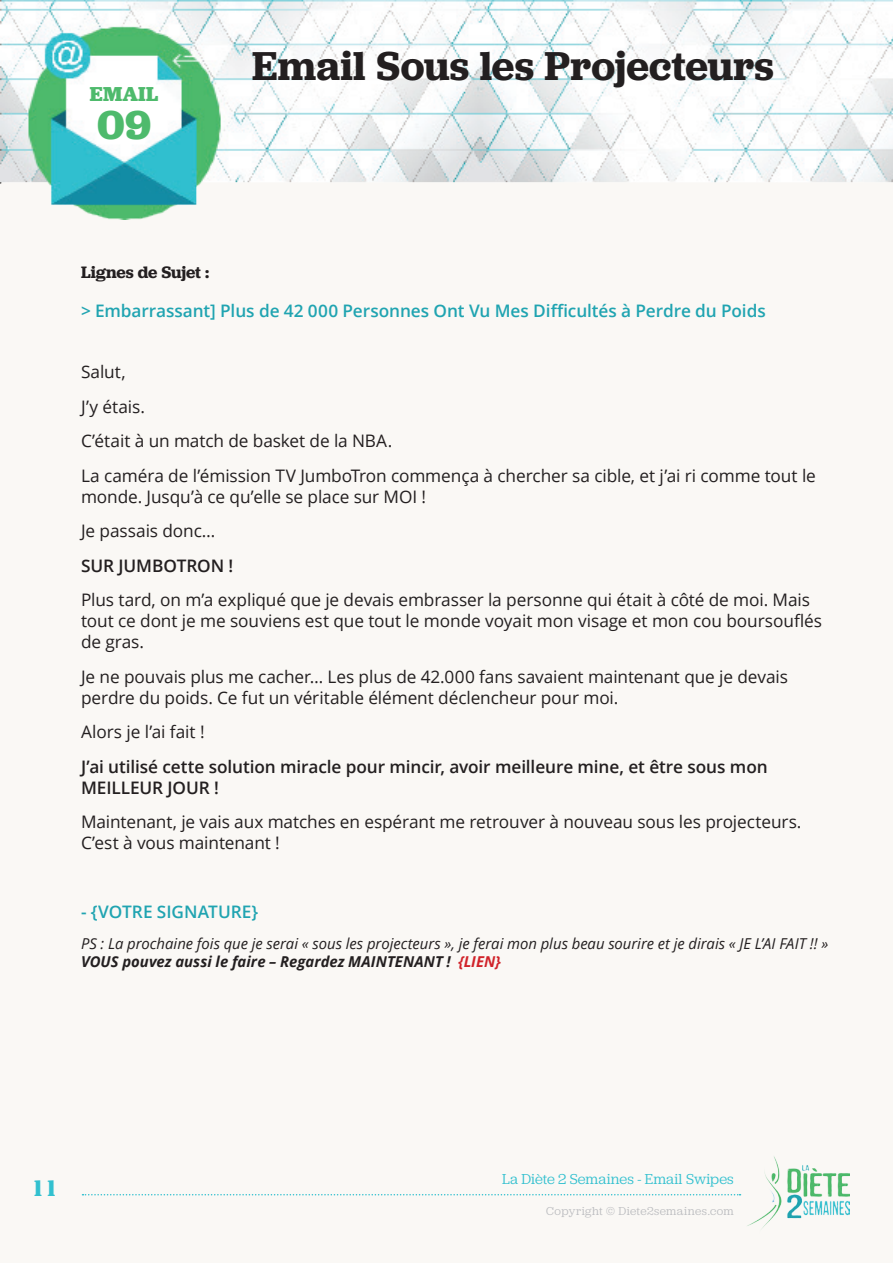
<style>
.page{position:relative;width:893px;height:1263px;background:#faf8f5}
.page>*{position:absolute;margin:0;border:0;box-sizing:border-box;transform-origin:0 0}
.t1{font:600 42px "Jubilat";color:#231f20}
.t2{font:700 42px "Jubilat";color:#4eba6c}
.t3{font:700 21px "Jubilat";letter-spacing:.005em;color:#4eba6c}
.t4{font:21px "Stencil Std";color:#32c0cf}
.t5{font:17.25px/34.5px "Open Sans";letter-spacing:-.005em;color:#231f20}
.t6{font:600 17.25px/21px "Open Sans";letter-spacing:-.005em;color:#231f20}
.t7{font:600 17.25px "Open Sans";letter-spacing:-.005em;color:#20a4b1}
.t8{font:600 17.25px "Jubilat";letter-spacing:-.01em;color:#231f20}
.t9{font:italic 15px/18px "Open Sans";color:#231f20}
.t10{font:15px "Jubilat";letter-spacing:.005em;color:#32c0cf}
.t11{font:12px "Jubilat";letter-spacing:.035em;color:#bcbdc0}
.s1{font-weight:700}
.s2{font-weight:700;color:#d1232a}
</style>
<div class="page">
<img style="left:747px;top:1156px;width:102px;height:72px">
<svg style="left:82px;top:1194px;width:658px;height:1px"></svg>
<img style="left:0;top:0;width:893px;height:219px">
<p class="t3" style="left:90px;top:81px;width:70px">EMAIL</p>
<h1 class="t2" style="left:97px;top:97px;width:56px">09</h1>
<h1 class="t1" style="left:252px;top:39px;width:523px">Email Sous les Projecteurs</h1>
<p class="t8" style="left:81px;top:261px;width:130px">Lignes de Sujet :</p>
<p class="t7" style="left:81px;top:299px;width:686px">&gt; Embarrassant] Plus de 42 000 Personnes Ont Vu Mes Difficultés à Perdre du Poids</p>
<p class="t5" style="left:81px;top:354px;width:736px">Salut,<br>J’y étais.<br>C’était à un match de basket de la NBA.<br>La caméra de l’émission TV JumboTron commença à chercher sa cible, et j’ai ri comme tout le</p>
<p class="t5" style="left:81px;top:479px;width:347px">monde. Jusqu’à ce qu’elle se place sur MOI !<br>Je passais donc…</p>
<p class="t6" style="left:81px;top:555px;width:154px">SUR JUMBOTRON !</p>
<p class="t5" style="left:81px;top:589px;width:743px;line-height:21px">Plus tard, on m’a expliqué que je devais embrasser la personne qui était à côté de moi. Mais tout ce dont je me souviens est que tout le monde voyait mon visage et mon cou boursouflés de gras.</p>
<p class="t5" style="left:81px;top:666px;width:708px;line-height:21px">Je ne pouvais plus me cacher… Les plus de 42.000 fans savaient maintenant que je devais perdre du poids. Ce fut un véritable élément déclencheur pour moi.</p>
<p class="t5" style="left:81px;top:714px;width:125px">Alors je l’ai fait !</p>
<p class="t6" style="left:81px;top:756px;width:688px">J’ai utilisé cette solution miracle pour mincir, avoir meilleure mine, et être sous mon<br>MEILLEUR JOUR !</p>
<p class="t5" style="left:81px;top:811px;width:722px;line-height:21px">Maintenant, je vais aux matches en espérant me retrouver à nouveau sous les projecteurs.<br>C’est à vous maintenant !</p>
<p class="t7" style="left:81px;top:900px;width:179px">- {VOTRE SIGNATURE}</p>
<p class="t9" style="left:81px;top:934px;width:749px">PS : La prochaine fois que je serai « sous les projecteurs », je ferai mon plus beau sourire et je dirais « JE L’AI FAIT !! »<br><span class="s1">VOUS pouvez aussi le faire – Regardez MAINTENANT !</span> <span class="s2">{LIEN}</span></p>
<p class="t4" style="left:32px;top:1175px;width:28px">11</p>
<p class="t10" style="left:502px;top:1170px;width:233px">La Diète 2 Semaines - Email Swipes</p>
<p class="t11" style="left:546px;top:1203px;width:189px">Copyright © Diete2semaines.com</p>
</div>
